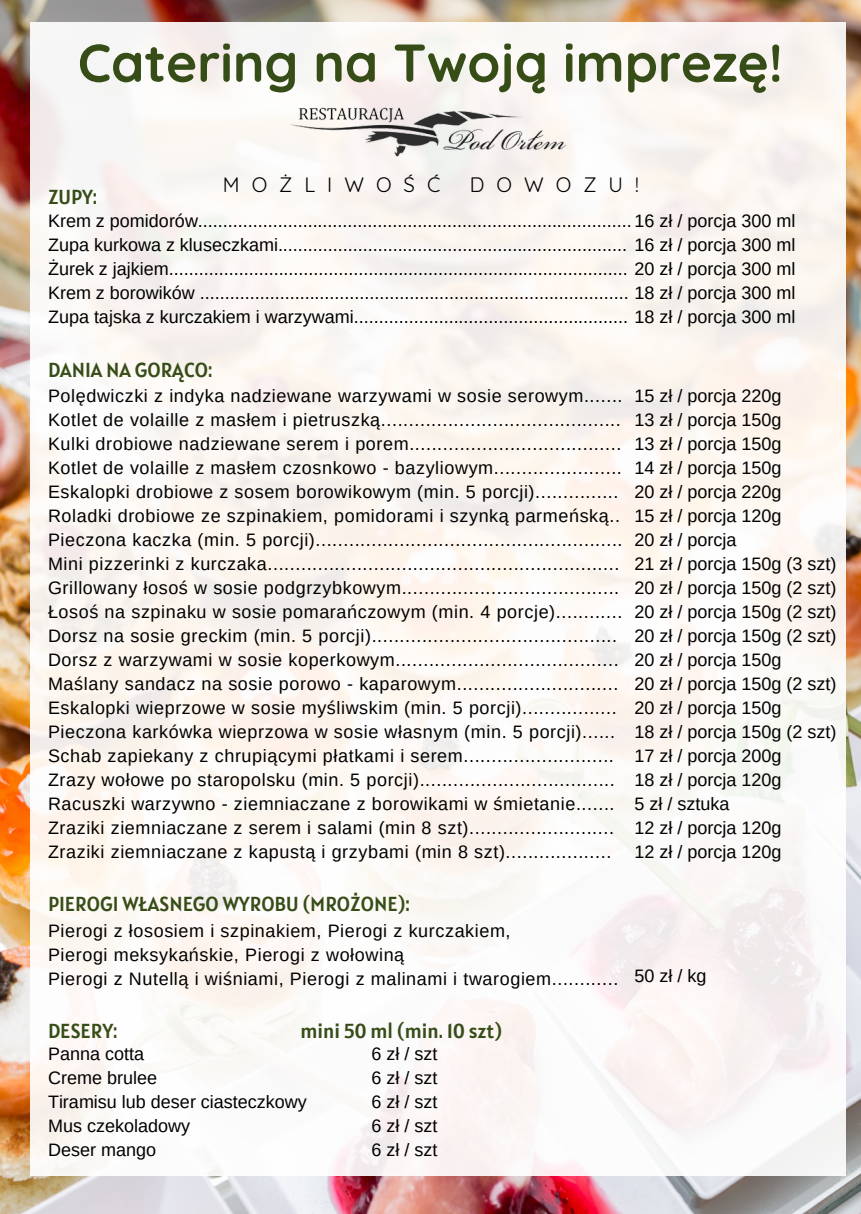
<style>
.page{position:relative;width:861px;height:1214px;background:#fff}
.page>*{position:absolute;margin:0;border:0;box-sizing:border-box;transform-origin:0 0}
.t1{font:700 53.4px "Quicksand";color:#374d18}
.t2{font:20.4px "Quicksand";letter-spacing:.59em;color:#000}
.t3{font:20.2px "Alatsi";color:#374d18}
.t4{font:18px "Arimo";letter-spacing:.035em;color:#000}
.t5{font:18px "Arimo";color:#000}
</style>
<div class="page">
<img style="left:0;top:0;width:861px;height:1213px">
<div style="left:30px;top:22px;width:816px;height:1153px;background:#fcf7f3"></div>
<img style="left:290px;top:100px;width:277px;height:59px">
<h1 class="t1" style="left:78px;top:28px;width:707px">Catering na Twoją imprezę!</h1>
<h2 class="t3" style="left:48px;top:184px;width:51px">ZUPY:</h2>
<h2 class="t2" style="left:223px;top:171px;width:219px">MOŻLIWOŚĆ</h2>
<h2 class="t2" style="left:470px;top:171px;width:170px">DOWOZU!</h2>
<p class="t5" style="left:48px;top:211px;width:749px">Krem z pomidorów.......................................................................................16 zł / porcja 300 ml</p>
<p class="t5" style="left:48px;top:235px;width:749px">Zupa kurkowa z kluseczkami...................................................................... 16 zł / porcja 300 ml</p>
<p class="t5" style="left:48px;top:259px;width:749px">Żurek z jajkiem............................................................................................ 20 zł / porcja 300 ml</p>
<p class="t5" style="left:48px;top:283px;width:749px">Krem z borowików ...................................................................................... 18 zł / porcja 300 ml</p>
<p class="t5" style="left:48px;top:307px;width:749px">Zupa tajska z kurczakiem i warzywami....................................................... 18 zł / porcja 300 ml</p>
<p class="t3" style="left:48px;top:356px;width:166px">DANIA NA GORĄCO:</p>
<p class="t4" style="left:48px;top:385px;width:576px">Polędwiczki z indyka nadziewane warzywami w sosie serowym.......</p>
<p class="t4" style="left:48px;top:409px;width:574px">Kotlet de volaille z masłem i pietruszką...........................................</p>
<p class="t4" style="left:48px;top:433px;width:575px">Kulki drobiowe nadziewane serem i porem......................................</p>
<h2 class="t4" style="left:48px;top:457px;width:575px">Kotlet de volaille z masłem czosnkowo - bazyliowym.......................</h2>
<p class="t4" style="left:48px;top:481px;width:572px">Eskalopki drobiowe z sosem borowikowym (min. 5 porcji)...............</p>
<p class="t4" style="left:48px;top:505px;width:574px">Roladki drobiowe ze szpinakiem, pomidorami i szynką parmeńską..</p>
<p class="t4" style="left:48px;top:529px;width:576px">Pieczona kaczka (min. 5 porcji).......................................................</p>
<p class="t4" style="left:48px;top:553px;width:573px">Mini pizzerinki z kurczaka...............................................................</p>
<p class="t4" style="left:48px;top:577px;width:573px">Grillowany łosoś w sosie podgrzybkowym.......................................</p>
<p class="t4" style="left:48px;top:601px;width:576px">Łosoś na szpinaku w sosie pomarańczowym (min. 4 porcje)............</p>
<p class="t4" style="left:48px;top:625px;width:571px">Dorsz na sosie greckim (min. 5 porcji)............................................</p>
<p class="t4" style="left:48px;top:649px;width:572px">Dorsz z warzywami w sosie koperkowym........................................</p>
<p class="t4" style="left:48px;top:673px;width:572px">Maślany sandacz na sosie porowo - kaparowym.............................</p>
<p class="t4" style="left:48px;top:697px;width:570px">Eskalopki wieprzowe w sosie myśliwskim (min. 5 porcji).................</p>
<p class="t4" style="left:48px;top:721px;width:569px">Pieczona karkówka wieprzowa w sosie własnym (min. 5 porcji)......</p>
<p class="t4" style="left:48px;top:745px;width:567px">Schab zapiekany z chrupiącymi płatkami i serem...........................</p>
<p class="t4" style="left:48px;top:769px;width:568px">Zrazy wołowe po staropolsku (min. 5 porcji)...................................</p>
<p class="t4" style="left:48px;top:793px;width:568px">Racuszki warzywno - ziemniaczane z borowikami w śmietanie.......</p>
<p class="t4" style="left:48px;top:817px;width:568px">Zraziki ziemniaczane z serem i salami (min 8 szt)..........................</p>
<p class="t4" style="left:48px;top:841px;width:565px">Zraziki ziemniaczane z kapustą i grzybami (min 8 szt)...................</p>
<p class="t3" style="left:48px;top:891px;width:363px">PIEROGI WŁASNEGO WYROBU (MROŻONE):</p>
<p class="t5" style="left:634px;top:385px;width:148px">15 zł / porcja 220g</p>
<p class="t5" style="left:634px;top:409px;width:148px">13 zł / porcja 150g</p>
<p class="t5" style="left:634px;top:433px;width:148px">13 zł / porcja 150g</p>
<p class="t5" style="left:634px;top:457px;width:148px">14 zł / porcja 150g</p>
<h2 class="t5" style="left:634px;top:481px;width:148px">20 zł / porcja 220g</h2>
<h3 class="t5" style="left:634px;top:505px;width:148px">15 zł / porcja 120g</h3>
<p class="t5" style="left:634px;top:529px;width:103px">20 zł / porcja</p>
<p class="t5" style="left:634px;top:553px;width:203px">21 zł / porcja 150g (3 szt)</p>
<p class="t5" style="left:634px;top:577px;width:203px">20 zł / porcja 150g (2 szt)</p>
<p class="t5" style="left:634px;top:601px;width:203px">20 zł / porcja 150g (2 szt)</p>
<p class="t5" style="left:634px;top:625px;width:203px">20 zł / porcja 150g (2 szt)</p>
<p class="t5" style="left:634px;top:649px;width:148px">20 zł / porcja 150g</p>
<p class="t5" style="left:634px;top:673px;width:203px">20 zł / porcja 150g (2 szt)</p>
<p class="t5" style="left:634px;top:697px;width:148px">20 zł / porcja 150g</p>
<p class="t5" style="left:634px;top:721px;width:203px">18 zł / porcja 150g (2 szt)</p>
<p class="t5" style="left:634px;top:745px;width:148px">17 zł / porcja 200g</p>
<p class="t5" style="left:634px;top:769px;width:148px">18 zł / porcja 120g</p>
<p class="t5" style="left:634px;top:793px;width:96px">5 zł / sztuka</p>
<p class="t5" style="left:634px;top:817px;width:148px">12 zł / porcja 120g</p>
<p class="t5" style="left:634px;top:841px;width:148px">12 zł / porcja 120g</p>
<p class="t4" style="left:48px;top:921px;width:464px">Pierogi z łososiem i szpinakiem, Pierogi z kurczakiem,</p>
<p class="t4" style="left:48px;top:945px;width:358px">Pierogi meksykańskie, Pierogi z wołowiną</p>
<p class="t4" style="left:48px;top:969px;width:572px">Pierogi z Nutellą i wiśniami, Pierogi z malinami i twarogiem............</p>
<p class="t4" style="left:634px;top:965px;width:73px">50 zł / kg</p>
<p class="t3" style="left:48px;top:1017px;width:71px">DESERY:</p>
<p class="t3" style="left:300px;top:1017px;width:203px">mini 50 ml (min. 10 szt)</p>
<p class="t5" style="left:48px;top:1043px;width:97px">Panna cotta</p>
<p class="t5" style="left:48px;top:1067px;width:111px">Creme brulee</p>
<p class="t5" style="left:48px;top:1091px;width:260px">Tiramisu lub deser ciasteczkowy</p>
<p class="t5" style="left:48px;top:1115px;width:144px">Mus czekoladowy</p>
<p class="t5" style="left:48px;top:1139px;width:110px">Deser mango</p>
<p class="t4" style="left:372px;top:1043px;width:67px">6 zł / szt</p>
<p class="t4" style="left:372px;top:1067px;width:67px">6 zł / szt</p>
<p class="t4" style="left:372px;top:1091px;width:67px">6 zł / szt</p>
<p class="t4" style="left:372px;top:1115px;width:67px">6 zł / szt</p>
<p class="t4" style="left:372px;top:1139px;width:67px">6 zł / szt</p>
</div>
